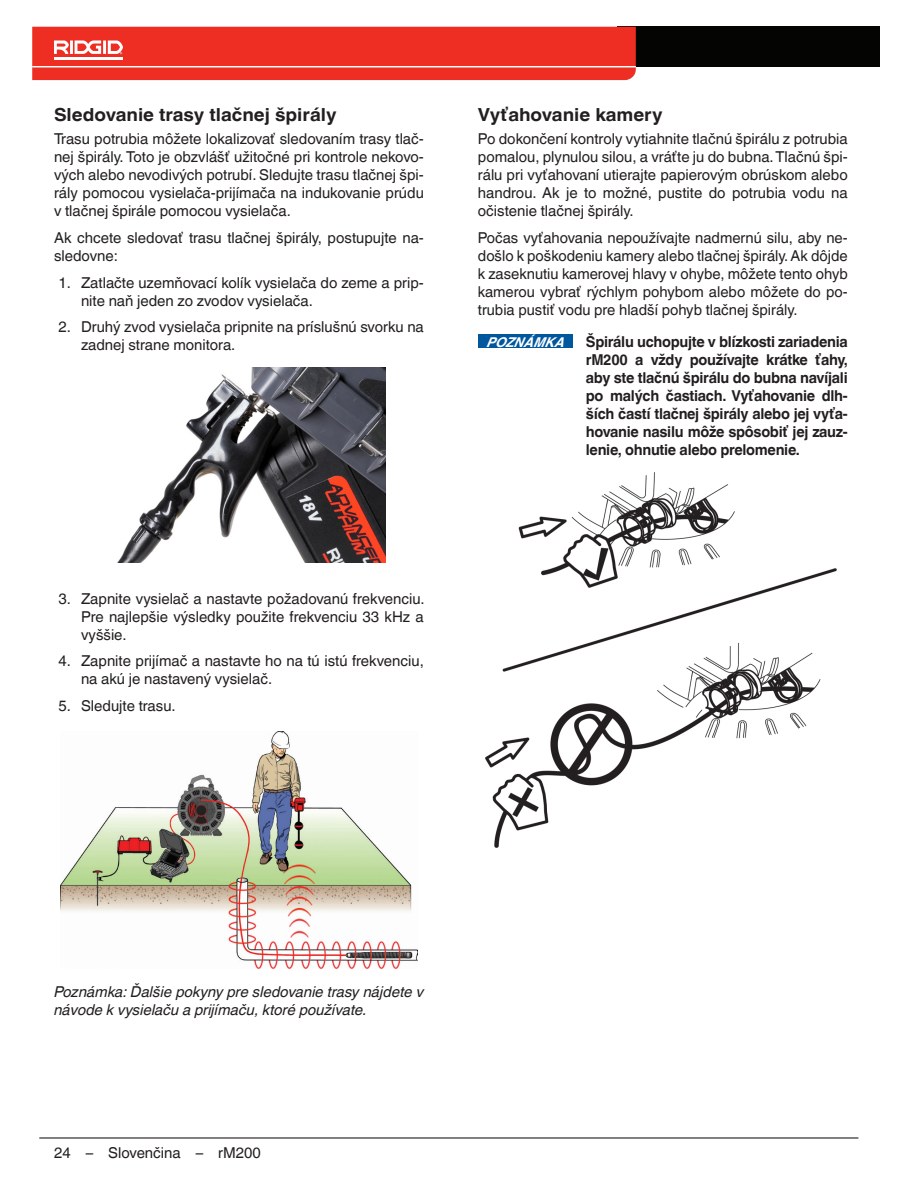
<style>
.page{position:relative;width:918px;height:1188px;background:#fff}
.page>*{position:absolute;margin:0;border:0;box-sizing:border-box;transform-origin:0 0}
.t1{font:700 18px "Helvetica World";color:#231f20;scale:1.05 1}
.t2{font:15px/18px "Helvetica World";color:#231f20;text-align:justify}
.t3{font:700 15px/18px "Helvetica World";letter-spacing:-.02em;color:#231f20;text-align:justify}
.t4{font:italic 15px/18px "Helvetica World";color:#231f20}
.s1{font-style:italic;font-size:13.5px;color:#fff}
</style>
<div class="page">
<div style="left:617px;top:27px;width:263px;height:40px;background:#040503"></div>
<div style="left:32px;top:27px;width:604px;height:53px;background:#ee2e22"></div>
<hr style="left:54px;top:57px;width:69px;height:3px;background:#fff">
<hr style="left:39px;top:1137px;width:819px;height:2px;background:#231f20">
<img style="left:118px;top:367px;width:267px;height:195px">
<img style="left:60px;top:731px;width:358px;height:237px">
<div style="left:478px;top:335px;width:94px;height:13px;background:#00579d"></div>
<img style="left:486px;top:472px;width:351px;height:375px">
<p class="t1" style="left:54px;top:104px;width:271px">Sledovanie trasy tlačnej špirály</p>
<p class="t2" style="left:54px;top:130px;width:371px">Trasu potrubia môžete lokalizovať sledovaním trasy tlač&shy;nej špirály. Toto je obzvlášť užitočné pri kontrole nekovo&shy;vých alebo nevodivých potrubí. Sledujte trasu tlačnej špi&shy;rály pomocou vysielača-prijímača na indukovanie prúdu v tlačnej špirále pomocou vysielača.</p>
<p class="t2" style="left:54px;top:229px;width:371px">Ak chcete sledovať trasu tlačnej špirály, postupujte na&shy;sledovne:</p>
<p class="t2" style="left:81px;top:273px;width:344px;text-indent:-22px">1. Zatlačte uzemňovací kolík vysielača do zeme a prip&shy;nite naň jeden zo zvodov vysielača.</p>
<p class="t2" style="left:81px;top:318px;width:344px;text-indent:-22px">2. Druhý zvod vysielača pripnite na príslušnú svorku na zadnej strane monitora.</p>
<p class="t2" style="left:81px;top:590px;width:345px;text-indent:-22px">3. Zapnite vysielač a nastavte požadovanú frekvenciu.<br>Pre najlepšie výsledky použite frekvenciu 33 kHz a vyššie.</p>
<p class="t2" style="left:81px;top:652px;width:344px;text-indent:-22px">4. Zapnite prijímač a nastavte ho na tú istú frekvenciu, na akú je nastavený vysielač.</p>
<p class="t2" style="left:59px;top:697px;width:119px">5. Sledujte trasu.</p>
<p class="t1" style="left:478px;top:104px;width:177px">Vyťahovanie kamery</p>
<p class="t2" style="left:478px;top:130px;width:371px">Po dokončení kontroly vytiahnite tlačnú špirálu z potrubia pomalou, plynulou silou, a vráťte ju do bubna. Tlačnú špi&shy;rálu pri vyťahovaní utierajte papierovým obrúskom alebo handrou. Ak je to možné, pustite do potrubia vodu na očistenie tlačnej špirály.</p>
<p class="t2" style="left:478px;top:229px;width:371px">Počas vyťahovania nepoužívajte nadmernú silu, aby ne&shy;došlo k poškodeniu kamery alebo tlačnej špirály. Ak dôjde k zaseknutiu kamerovej hlavy v ohybe, môžete tento ohyb kamerou vybrať rýchlym pohybom alebo môžete do po&shy;trubia pustiť vodu pre hladší pohyb tlačnej špirály.</p>
<p class="t3" style="left:586px;top:333px;width:263px;text-indent:-99px"><span class="s1">POZNÁMKA</span> Špirálu uchopujte v blízkosti zariadenia rM200 a vždy používajte krátke ťahy, aby ste tlačnú špirálu do bubna navíjali po malých častiach. Vyťahovanie dlh&shy;ších častí tlačnej špirály alebo jej vyťa&shy;hovanie nasilu môže spôsobiť jej zauz&shy;lenie, ohnutie alebo prelomenie.</p>
<p class="t4" style="left:54px;top:983px;width:371px">Poznámka: Ďalšie pokyny pre sledovanie trasy nájdete v návode k vysielaču a prijímaču, ktoré používate.</p>
<p class="t2" style="left:54px;top:1144px;width:208px">24 – Slovenčina – rM200</p>
</div>
